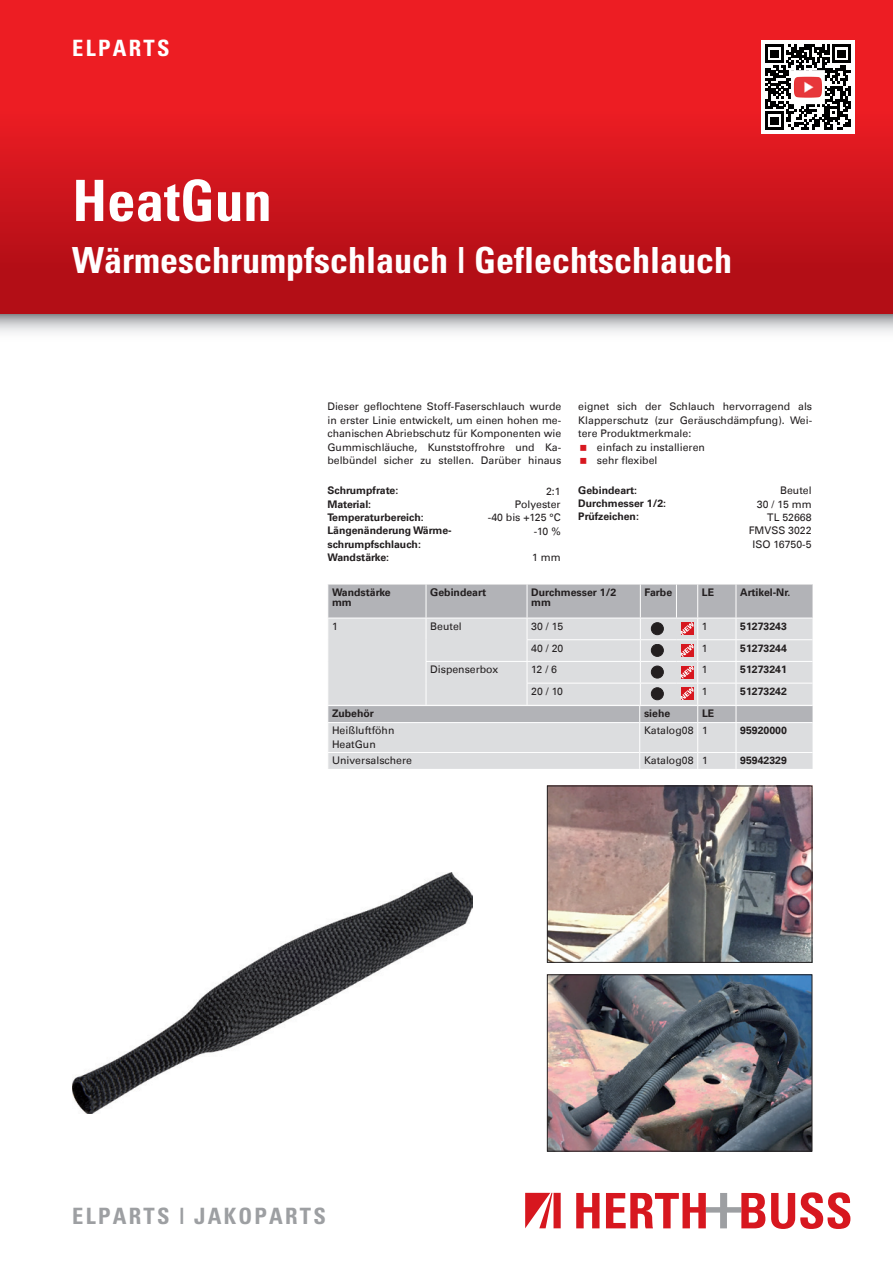
<style>
.page{position:relative;width:893px;height:1263px;background:#fff}
.page>*{position:absolute;margin:0;border:0;box-sizing:border-box;transform-origin:0 0}
.t1{font:700 condensed 57px "Univers";color:#fff}
.t2{font:700 condensed 36px "Univers";color:#fff}
.t3{font:700 condensed 22.5px "Univers";letter-spacing:.1em;color:#9d9fa2}
.t4{font:700 condensed 22.5px "Univers";letter-spacing:.1em;color:#fff}
.t5{font:10.5px/13.5px "Univers Com 55 Roman";color:#231f20;text-align:justify}
.t6{font:700 10.5px/10.5px "Univers Com 65";color:#231f20}
</style>
<div class="page">
<img style="left:0;top:0;width:893px;height:333px">
<svg style="left:576px;top:1193px;width:23px;height:35px"></svg>
<svg style="left:606px;top:1193px;width:159px;height:35px"></svg>
<svg style="left:771px;top:1192px;width:79px;height:37px"></svg>
<svg style="left:525px;top:1193px;width:36px;height:35px"></svg>
<svg style="left:328px;top:584px;width:484px;height:185px;background:#d0d1d4"></svg>
<img style="left:72px;top:872px;width:400px;height:241px">
<img style="left:549px;top:976px;width:261px;height:173px">
<div style="left:547px;top:974px;width:265px;height:177px;border:1px solid #231f20"></div>
<img style="left:549px;top:788px;width:261px;height:172px">
<div style="left:547px;top:786px;width:265px;height:176px;border:1px solid #231f20"></div>
<div style="left:761px;top:40px;width:94px;height:94px;background:#fff"></div>
<svg style="left:765px;top:45px;width:85px;height:85px"></svg>
<div style="left:791px;top:71px;width:33px;height:33px;background:#fff"></div>
<img style="left:794px;top:77px;width:28px;height:21px">
<h3 class="t4" style="left:72px;top:34px;width:99px">ELPARTS</h3>
<h1 class="t1" style="left:72px;top:166px;width:201px">HeatGun</h1>
<h2 class="t2" style="left:72px;top:238px;width:661px">Wärmeschrumpfschlauch | Geflechtschlauch</h2>
<p class="t5" style="left:327px;top:400px;width:235px">Dieser geflochtene Stoff-Faserschlauch wurde in erster Linie entwickelt, um einen hohen me&shy;chanischen Abriebschutz für Komponenten wie Gummischläuche, Kunststoffrohre und Ka&shy;belbündel sicher zu stellen. Darüber hinaus</p>
<p class="t5" style="left:578px;top:400px;width:235px">eignet sich der Schlauch hervorragend als</p>
<p class="t5" style="left:578px;top:413px;width:235px">Klapperschutz (zur Geräuschdämpfung). Wei-</p>
<p class="t5" style="left:578px;top:427px;width:114px">tere Produktmerkmale:</p>
<p class="t5" style="left:597px;top:440px;width:109px">einfach zu installieren</p>
<p class="t5" style="left:597px;top:454px;width:62px">sehr flexibel</p>
<p class="t6" style="left:327px;top:485px;width:72px">Schrumpfrate:</p>
<p class="t5" style="left:546px;top:484px;width:16px">2:1</p>
<p class="t6" style="left:327px;top:499px;width:45px">Material:</p>
<p class="t5" style="left:515px;top:498px;width:47px">Polyester</p>
<p class="t6" style="left:327px;top:512px;width:98px">Temperaturbereich:</p>
<p class="t5" style="left:488px;top:511px;width:74px">-40 bis +125 °C</p>
<p class="t6" style="left:327px;top:524px;width:125px;line-height:13.5px">Längenänderung Wärme&shy;schrumpfschlauch:</p>
<p class="t5" style="left:534px;top:524px;width:28px">-10 %</p>
<p class="t6" style="left:327px;top:552px;width:63px">Wandstärke:</p>
<p class="t5" style="left:532px;top:551px;width:30px">1 mm</p>
<p class="t6" style="left:578px;top:485px;width:60px">Gebindeart:</p>
<p class="t5" style="left:780px;top:484px;width:33px">Beutel</p>
<p class="t6" style="left:578px;top:498px;width:89px">Durchmesser 1/2:</p>
<p class="t5" style="left:757px;top:497px;width:56px">30 / 15 mm</p>
<p class="t6" style="left:578px;top:511px;width:62px">Prüfzeichen:</p>
<p class="t5" style="left:749px;top:510px;width:64px;text-align:right">TL 52668<br>FMVSS 3022<br>ISO 16750-5</p>
<p class="t6" style="left:332px;top:587px;width:60px">Wandstärke mm</p>
<p class="t6" style="left:430px;top:587px;width:57px">Gebindeart</p>
<p class="t6" style="left:531px;top:587px;width:86px">Durchmesser 1/2 mm</p>
<p class="t6" style="left:645px;top:587px;width:29px">Farbe</p>
<p class="t6" style="left:702px;top:587px;width:14px">LE</p>
<p class="t6" style="left:740px;top:587px;width:52px">Artikel-Nr.</p>
<p class="t5" style="left:332px;top:619px;width:7px">1</p>
<p class="t5" style="left:430px;top:619px;width:33px">Beutel</p>
<p class="t5" style="left:531px;top:619px;width:33px">30 / 15</p>
<p class="t5" style="left:702px;top:619px;width:7px">1</p>
<p class="t6" style="left:740px;top:621px;width:48px">51273243</p>
<p class="t5" style="left:531px;top:641px;width:34px">40 / 20</p>
<p class="t5" style="left:702px;top:641px;width:7px">1</p>
<p class="t6" style="left:740px;top:643px;width:48px">51273244</p>
<p class="t5" style="left:430px;top:663px;width:70px">Dispenserbox</p>
<p class="t5" style="left:531px;top:663px;width:27px">12 / 6</p>
<p class="t5" style="left:702px;top:663px;width:7px">1</p>
<p class="t6" style="left:740px;top:664px;width:48px">51273241</p>
<p class="t5" style="left:531px;top:684px;width:33px">20 / 10</p>
<p class="t5" style="left:702px;top:684px;width:7px">1</p>
<p class="t6" style="left:740px;top:686px;width:48px">51273242</p>
<p class="t6" style="left:332px;top:708px;width:44px">Zubehör</p>
<p class="t6" style="left:644px;top:708px;width:28px">siehe</p>
<p class="t6" style="left:702px;top:708px;width:14px">LE</p>
<p class="t5" style="left:332px;top:724px;width:64px">Heißluftföhn<br>HeatGun</p>
<p class="t5" style="left:644px;top:724px;width:65px">Katalog08 1</p>
<p class="t6" style="left:740px;top:725px;width:48px">95920000</p>
<p class="t5" style="left:332px;top:754px;width:81px">Universalschere</p>
<p class="t5" style="left:644px;top:754px;width:65px">Katalog08 1</p>
<p class="t6" style="left:740px;top:755px;width:48px">95942329</p>
<h3 class="t3" style="left:72px;top:1202px;width:255px">ELPARTS | JAKOPARTS</h3>
</div>
